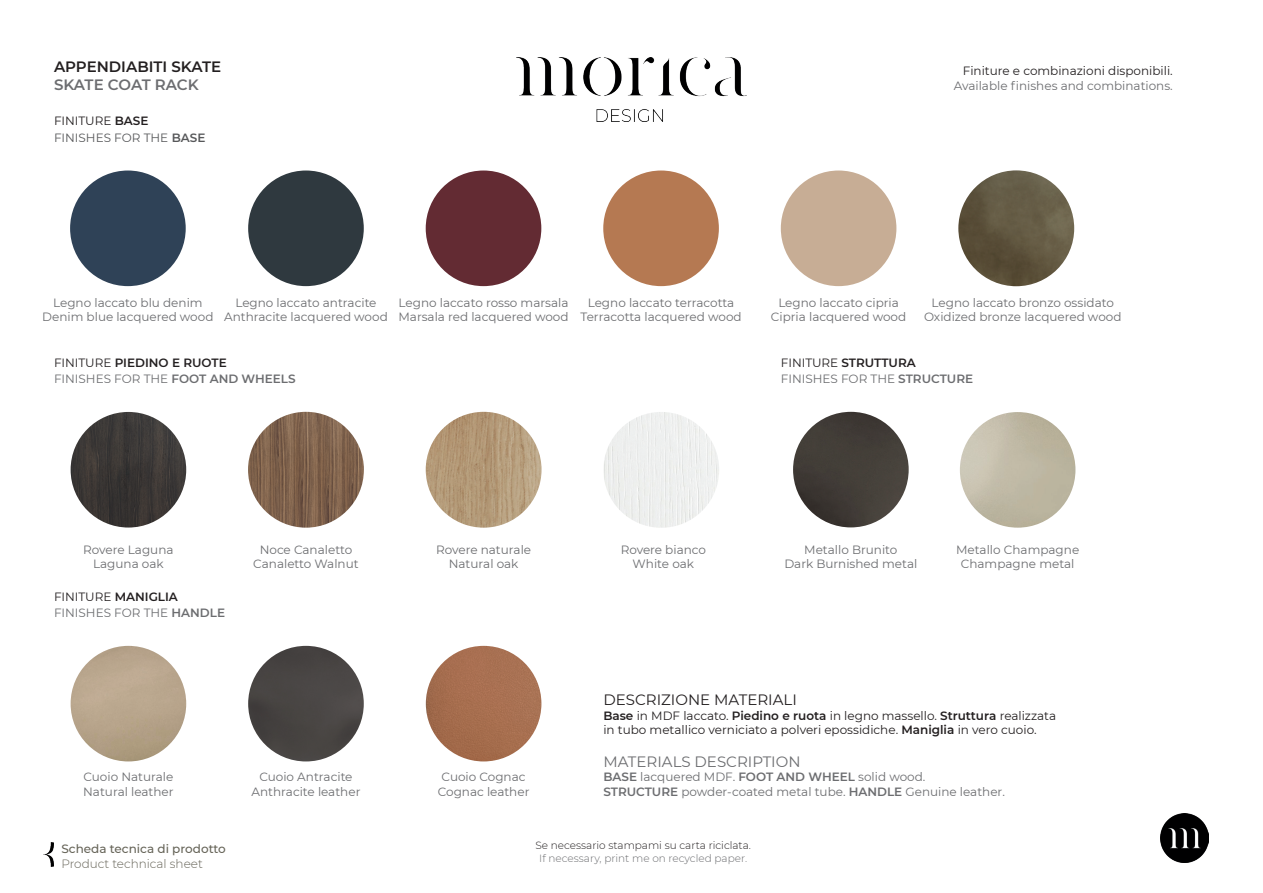
<style>
.page{position:relative;width:1263px;height:893px;background:#fff}
.page>*{position:absolute;margin:0;border:0;box-sizing:border-box;transform-origin:0 0}
.t1{font:15px "Montserrat";color:#6c6d70}
.t2{font:15px "Montserrat";color:#231f20}
.t3{font:600 15px "Montserrat";color:#231f20}
.t4{font:600 15px "Montserrat";letter-spacing:-.01em;color:#6c6d70}
.t5{font:12px/14.4px "Montserrat";color:#6c6d70;text-align:center}
.t6{font:12px/14.4px "Montserrat";color:#231f20}
.t7{font:600 12px "Montserrat";color:#231f20}
.t8{font:12px/16.4px "Montserrat";color:#57585a}
.t9{font:500 12px "Montserrat";color:#656357}
.t10{font:300 12px "Montserrat";color:#656357}
.t11{font:300 10.5px "Montserrat";color:#231f20}
.t12{font:300 10.5px "Montserrat";color:#6c6d70}
.s1{color:#231f20}
.s2{font-weight:600;color:#231f20}
.s3{font-weight:600}
.s4{font-weight:400}
</style>
<div class="page">
<img style="left:1160px;top:814px;width:49px;height:48px">
<img style="left:44px;top:843px;width:10px;height:24px">
<img style="left:71px;top:646px;width:115px;height:115px;border-radius:58px">
<img style="left:793px;top:412px;width:116px;height:115px;border-radius:58px">
<img style="left:960px;top:412px;width:115px;height:116px;border-radius:58px">
<img style="left:248px;top:412px;width:116px;height:116px;border-radius:58px">
<img style="left:426px;top:412px;width:115px;height:116px;border-radius:58px">
<img style="left:71px;top:412px;width:115px;height:116px;border-radius:58px">
<img style="left:603px;top:412px;width:116px;height:116px;border-radius:58px">
<img style="left:958px;top:170px;width:116px;height:116px;border-radius:58px">
<div style="left:248px;top:171px;width:116px;height:115px;background:#2f393f;border-radius:50%"></div>
<div style="left:426px;top:171px;width:115px;height:115px;background:#632b33;border-radius:50%"></div>
<div style="left:603px;top:171px;width:116px;height:115px;background:#b57952;border-radius:50%"></div>
<div style="left:781px;top:171px;width:115px;height:115px;background:#c7ad95;border-radius:50%"></div>
<div style="left:70px;top:171px;width:116px;height:115px;background:#2f4257;border-radius:50%"></div>
<div style="left:248px;top:646px;width:116px;height:115px;background:#484543;border-radius:58px"></div>
<img style="left:426px;top:646px;width:115px;height:115px;border-radius:58px">
<img style="left:519px;top:58px;width:228px;height:63px">
<p class="t3" style="left:54px;top:56px;width:169px">APPENDIABITI SKATE</p>
<p class="t4" style="left:54px;top:74px;width:146px">SKATE COAT RACK</p>
<p class="t8" style="left:54px;top:112px;width:153px"><span class="s1">FINITURE</span> <span class="s2">BASE<br></span>FINISHES FOR THE <span class="s3">BASE</span></p>
<p class="t6" style="left:963px;top:63px;width:211px">Finiture e combinazioni disponibili.</p>
<p class="t5" style="left:954px;top:78px;width:220px">Available finishes and combinations.</p>
<p class="t5" style="left:42px;top:295px;width:173px">Legno laccato blu denim<br>Denim blue lacquered wood</p>
<p class="t5" style="left:224px;top:295px;width:165px">Legno laccato antracite<br>Anthracite lacquered wood</p>
<p class="t5" style="left:398px;top:295px;width:172px;text-align:left">Legno laccato rosso marsala<br>Marsala red lacquered wood</p>
<p class="t5" style="left:580px;top:295px;width:163px">Legno laccato terracotta<br>Terracotta lacquered wood</p>
<p class="t5" style="left:771px;top:295px;width:137px">Legno laccato cipria<br>Cipria lacquered wood</p>
<p class="t5" style="left:924px;top:295px;width:199px">Legno laccato bronzo ossidato<br>Oxidized bronze lacquered wood</p>
<p class="t7" style="left:54px;top:354px;width:174px"><span class="s4">FINITURE</span> PIEDINO E RUOTE</p>
<p class="t5" style="left:54px;top:371px;width:243px">FINISHES FOR THE <span class="s3">FOOT AND WHEELS</span></p>
<p class="t5" style="left:83px;top:542px;width:92px">Rovere Laguna<br>Laguna oak</p>
<p class="t6" style="left:54px;top:589px;width:125px">FINITURE <span class="s3">MANIGLIA</span></p>
<p class="t5" style="left:54px;top:605px;width:173px">FINISHES FOR THE <span class="s3">HANDLE</span></p>
<p class="t5" style="left:253px;top:542px;width:107px">Noce Canaletto<br>Canaletto Walnut</p>
<p class="t7" style="left:781px;top:354px;width:137px"><span class="s4">FINITURE</span> STRUTTURA</p>
<p class="t5" style="left:436px;top:542px;width:97px">Rovere naturale<br>Natural oak</p>
<p class="t5" style="left:621px;top:542px;width:87px">Rovere bianco<br>White oak</p>
<p class="t5" style="left:781px;top:371px;width:194px">FINISHES FOR THE <span class="s3">STRUCTURE</span></p>
<p class="t5" style="left:784px;top:542px;width:134px">Metallo Brunito<br>Dark Burnished metal</p>
<p class="t5" style="left:956px;top:542px;width:125px">Metallo Champagne<br>Champagne metal</p>
<p class="t2" style="left:603px;top:690px;width:195px">DESCRIZIONE MATERIALI</p>
<p class="t6" style="left:603px;top:708px;width:454px"><span class="s3">Base</span> in MDF laccato. <span class="s3">Piedino e ruota</span> in legno massello. <span class="s3">Struttura</span> realizzata in tubo metallico verniciato a polveri epossidiche. <span class="s3">Maniglia</span> in vero cuoio.</p>
<p class="t5" style="left:83px;top:769px;width:92px;text-align:left">Cuoio Naturale<br>Natural leather</p>
<p class="t9" style="left:61px;top:841px;width:166px">Scheda tecnica di prodotto</p>
<p class="t10" style="left:61px;top:855px;width:143px">Product technical sheet</p>
<p class="t5" style="left:251px;top:769px;width:111px">Cuoio Antracite<br>Anthracite leather</p>
<p class="t5" style="left:438px;top:769px;width:93px">Cuoio Cognac<br>Cognac leather</p>
<p class="t1" style="left:603px;top:751px;width:199px">MATERIALS DESCRIPTION</p>
<p class="t5" style="left:603px;top:769px;width:403px;text-align:left"><span class="s3">BASE</span> lacquered MDF. <span class="s3">FOOT AND WHEEL</span> solid wood.<br><span class="s3">STRUCTURE</span> powder-coated metal tube. <span class="s3">HANDLE</span> Genuine leather.</p>
<p class="t11" style="left:535px;top:838px;width:217px">Se necessario stampami su carta riciclata.</p>
<p class="t12" style="left:539px;top:851px;width:209px">If necessary, print me on recycled paper.</p>
</div>
